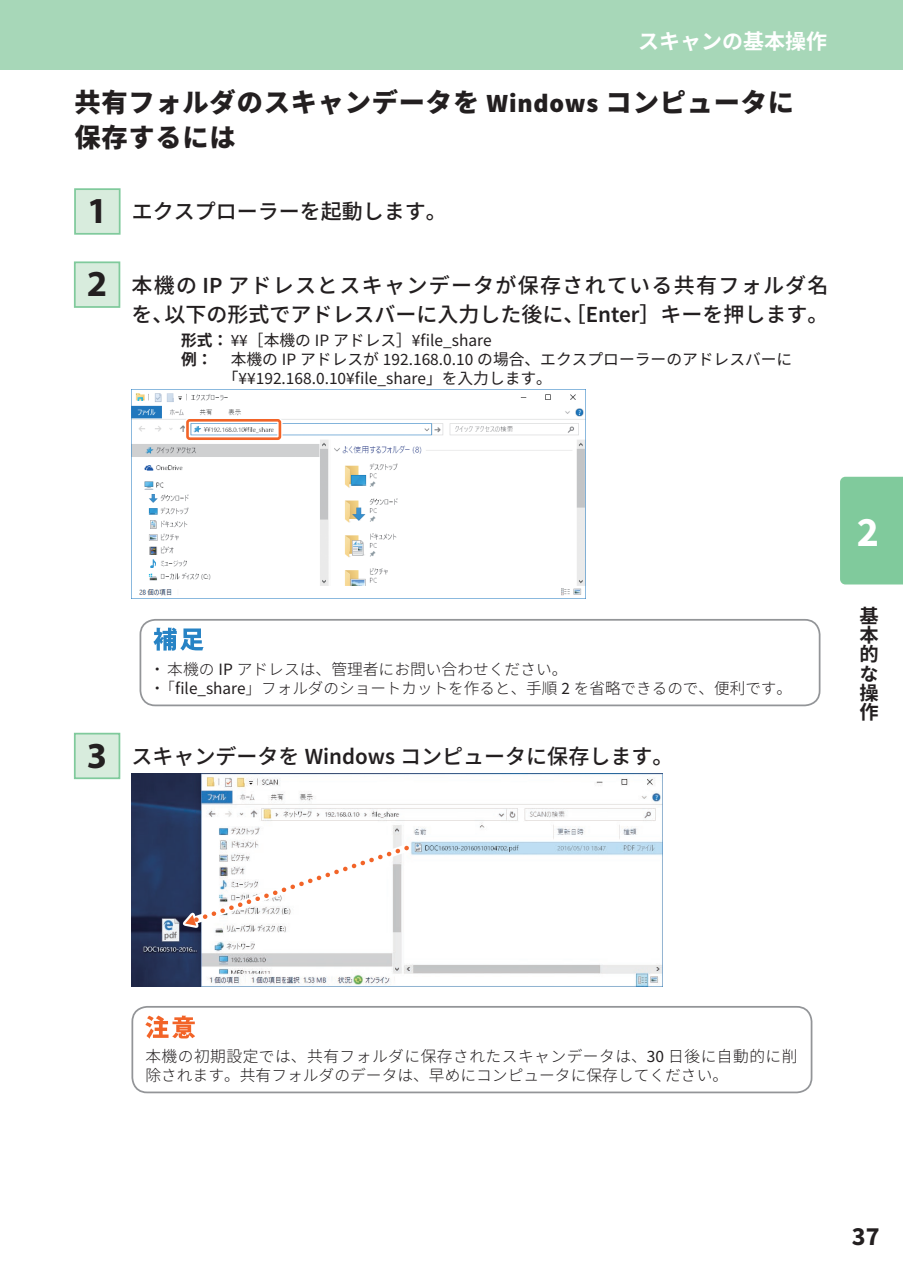
<style>
.page{position:relative;width:903px;height:1275px;background:#fff}
.page>*{position:absolute;margin:0;border:0;box-sizing:border-box;transform-origin:0 0}
.t1{font:700 42px "Source Sans Pro";color:#fff}
.t2{font:700 36.75px "Myriad Pro";color:#231f20}
.t3{font:800 26.25px/35px "Source Han Sans";letter-spacing:.03em;color:#231f20}
.t4{font:700 26.25px "Source Sans Pro";color:#231f20}
.t5{font:500 21px/29.8px "Source Han Sans";letter-spacing:.06em;color:#231f20}
.t6{font:500 21px "Source Han Sans";color:#231f20}
.t7{font:700 21px "Source Han Sans";color:#fff}
.t8{font:700 19.25px/19.2px "Source Han Sans";color:#231f20;text-align:justify}
.t9{font:17.32px "Source Sans Pro";color:#231f20}
.t10{font:300 15.75px/19.2px "Source Han Sans";letter-spacing:.03em;color:#231f20}
.t11{font:300 15.75px/19.2px "Source Han Sans";color:#231f20}
.t12{font:15.75px "Source Han Sans";color:#231f20}
.s1{font-family:"Source Sans Pro";font-weight:900}
.s2{font-family:"Myriad Pro";font-weight:700;font-size:36.75px}
.s3{font-family:"Source Sans Pro";font-weight:600;font-size:23.1px}
.s4{font-family:"Source Han Sans";font-weight:700;font-size:15.75px}
.s5{font-family:"Source Han Sans";font-size:15.75px}
.s6{font-weight:700}
.s7{font-family:"Source Sans Pro";font-size:17.32px}
.s8{font-family:"Source Sans Pro";font-weight:400;font-size:17.32px}
</style>
<div class="page">
<div style="left:0;top:0;width:903px;height:69px;background:#a7d7b8"></div>
<div style="left:840px;top:477px;width:63px;height:107px;background:#80ca9c"></div>
<div style="left:75px;top:189px;width:45px;height:45px;background:#d8ecdd"></div>
<div style="left:74px;top:188px;width:47px;height:47px;border:2px solid #80ca9c"></div>
<img style="left:131px;top:773px;width:531px;height:213px">
<svg style="left:177px;top:838px;width:239px;height:94px"></svg>
<div style="left:131px;top:1006px;width:681px;height:87px;border:2px solid #939598;border-radius:15px"></div>
<svg style="left:145px;top:1015px;width:50px;height:24px"></svg>
<div style="left:75px;top:734px;width:44px;height:44px;background:#d8ecdd"></div>
<div style="left:74px;top:733px;width:46px;height:46px;border:2px solid #80ca9c"></div>
<img style="left:131px;top:390px;width:454px;height:209px">
<div style="left:185px;top:418px;width:97px;height:23px;border:5px solid #fff;border-radius:2px"></div>
<div style="left:186px;top:419px;width:95px;height:21px;border:3px solid #f26428;border-radius:2px"></div>
<div style="left:140px;top:619px;width:680px;height:87px;border:2px solid #939598;border-radius:15px"></div>
<svg style="left:153px;top:628px;width:51px;height:23px"></svg>
<div style="left:75px;top:262px;width:44px;height:45px;background:#d8ecdd"></div>
<div style="left:74px;top:261px;width:46px;height:47px;border:2px solid #80ca9c"></div>
<h3 class="t7" style="left:638px;top:30px;width:190px">スキャンの基本操作</h3>
<h3 class="t3" style="left:74px;top:86px;width:721px">共有フォルダのスキャンデータを <span class="s1">Windows</span> コンピュータに保存するには</h3>
<h3 class="t6" style="left:87px;top:200px;width:361px"><span class="s2">1</span> エクスプローラーを起動します。</h3>
<h2 class="t2" style="left:87px;top:263px;width:22px">2</h2>
<h3 class="t5" style="left:131px;top:270px;width:698px">本機の <span class="s3">IP</span> アドレスとスキャンデータが保存されている共有フォルダ名を、以下の形式でアドレスバーに入力した後に、［<span class="s3">Enter</span>］キーを押します。</h3>
<p class="t9" style="left:181px;top:329px;width:312px"><span class="s4">形式：</span> ¥¥<span class="s5">［本機の</span> IP <span class="s5">アドレス］</span>¥file_share</p>
<p class="t12" style="left:181px;top:350px;width:613px"><span class="s6">例：</span> 本機の <span class="s7">IP</span> アドレスが <span class="s7">192.168.0.10</span> の場合、エクスプローラーのアドレスバーに</p>
<p class="t9" style="left:223px;top:367px;width:331px"><span class="s5">「</span>¥¥192.168.0.10¥file_share<span class="s5">」を入力します。</span></p>
<h2 class="t2" style="left:87px;top:735px;width:22px">3</h2>
<p class="t11" style="left:149px;top:660px;width:644px">・本機の <span class="s8">IP</span> アドレスは、管理者にお問い合わせください。<br>・「<span class="s8">file_share</span>」フォルダのショートカットを作ると、手順 <span class="s8">2</span> を省略できるので、便利です。</p>
<h3 class="t6" style="left:131px;top:744px;width:543px">スキャンデータを <span class="s3">Windows</span> コンピュータに保存します。</h3>
<h1 class="t1" style="left:857px;top:504px;width:24px">2</h1>
<p class="t8" style="left:859px;top:607px;width:20px">基本的な操作</p>
<p class="t10" style="left:145px;top:1047px;width:654px">本機の初期設定では、共有フォルダに保存されたスキャンデータは、<span class="s8">30</span> 日後に自動的に削除されます。共有フォルダのデータは、早めにコンピュータに保存してください。</p>
<h3 class="t4" style="left:852px;top:1218px;width:29px">37</h3>
</div>
